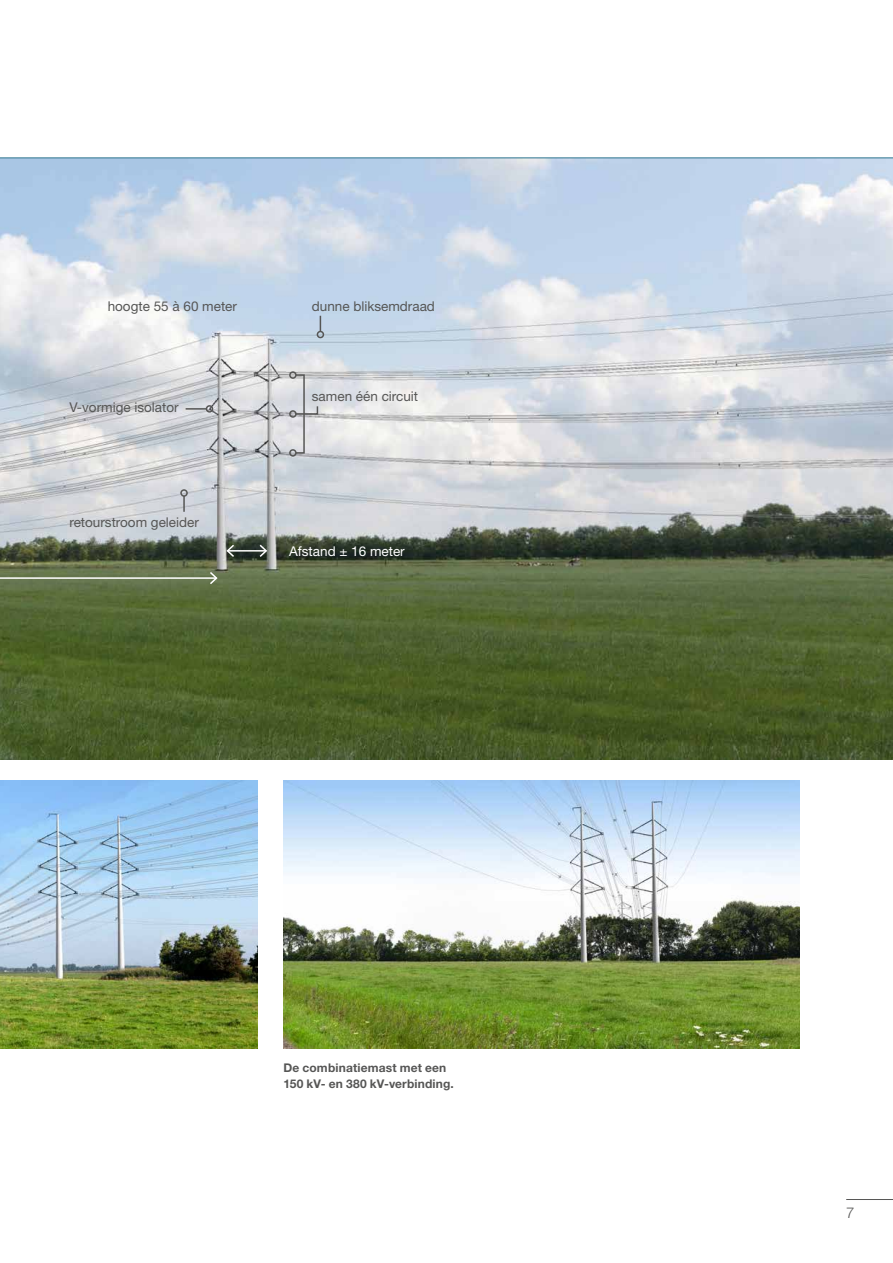
<style>
.page{position:relative;width:893px;height:1263px;background:#fff}
.page>*{position:absolute;margin:0;border:0;box-sizing:border-box;transform-origin:0 0}
.t1{font:300 15px "Helvetica Neue LT";color:#565655}
.t2{font:13.5px "Helvetica Neue LT";color:#565655}
.t3{font:13.5px "Helvetica Neue LT";color:#fff}
.t4{font:700 12px/15.8px "Helvetica Neue LT";letter-spacing:.015em;color:#565655}
</style>
<div class="page">
<img style="left:0;top:158px;width:893px;height:601px">
<img style="left:0;top:780px;width:258px;height:268px">
<img style="left:283px;top:780px;width:516px;height:268px">
<hr style="left:228px;top:550px;width:38px;height:2px;background:#fff">
<svg style="left:225px;top:543px;width:11px;height:15px"></svg>
<svg style="left:258px;top:543px;width:10px;height:15px"></svg>
<hr style="left:0;top:577px;width:216px;height:2px;background:#fff">
<svg style="left:208px;top:570px;width:11px;height:16px"></svg>
<svg style="left:320px;top:316px;width:1px;height:15px"></svg>
<div style="left:317px;top:331px;width:7px;height:7px;border:2px solid #565655;border-radius:50%"></div>
<div style="left:295px;top:374px;width:10px;height:80px;border:2px solid #565655"></div>
<div style="left:289px;top:371px;width:8px;height:8px;border:2px solid #565655;border-radius:50%"></div>
<div style="left:289px;top:449px;width:8px;height:8px;border:2px solid #565655;border-radius:50%"></div>
<svg style="left:294px;top:405px;width:25px;height:10px"></svg>
<div style="left:289px;top:410px;width:8px;height:8px;border:2px solid #565655;border-radius:50%"></div>
<hr style="left:186px;top:408px;width:20px;height:2px;background:#565655">
<div style="left:206px;top:405px;width:7px;height:8px;border:2px solid #565655;border-radius:50%"></div>
<svg style="left:183px;top:497px;width:2px;height:15px"></svg>
<div style="left:180px;top:489px;width:8px;height:8px;border:2px solid #565655;border-radius:50%"></div>
<hr style="left:0;top:157px;width:893px;height:1px;background:#337993">
<hr style="left:846px;top:1199px;width:47px;height:1px;background:#565655">
<p class="t2" style="left:108px;top:299px;width:131px">hoogte 55 à 60 meter</p>
<p class="t2" style="left:312px;top:299px;width:125px">dunne bliksemdraad</p>
<p class="t2" style="left:69px;top:399px;width:111px">V-vormige isolator</p>
<p class="t2" style="left:69px;top:514px;width:131px">retourstroom geleider</p>
<p class="t2" style="left:312px;top:388px;width:108px">samen één circuit</p>
<p class="t3" style="left:289px;top:543px;width:117px">Afstand ± 16 meter</p>
<p class="t4" style="left:283px;top:1059px;width:172px">De combinatiemast met een<br>150 kV- en 380 kV-verbinding.</p>
<p class="t1" style="left:846px;top:1204px;width:10px">7</p>
</div>
